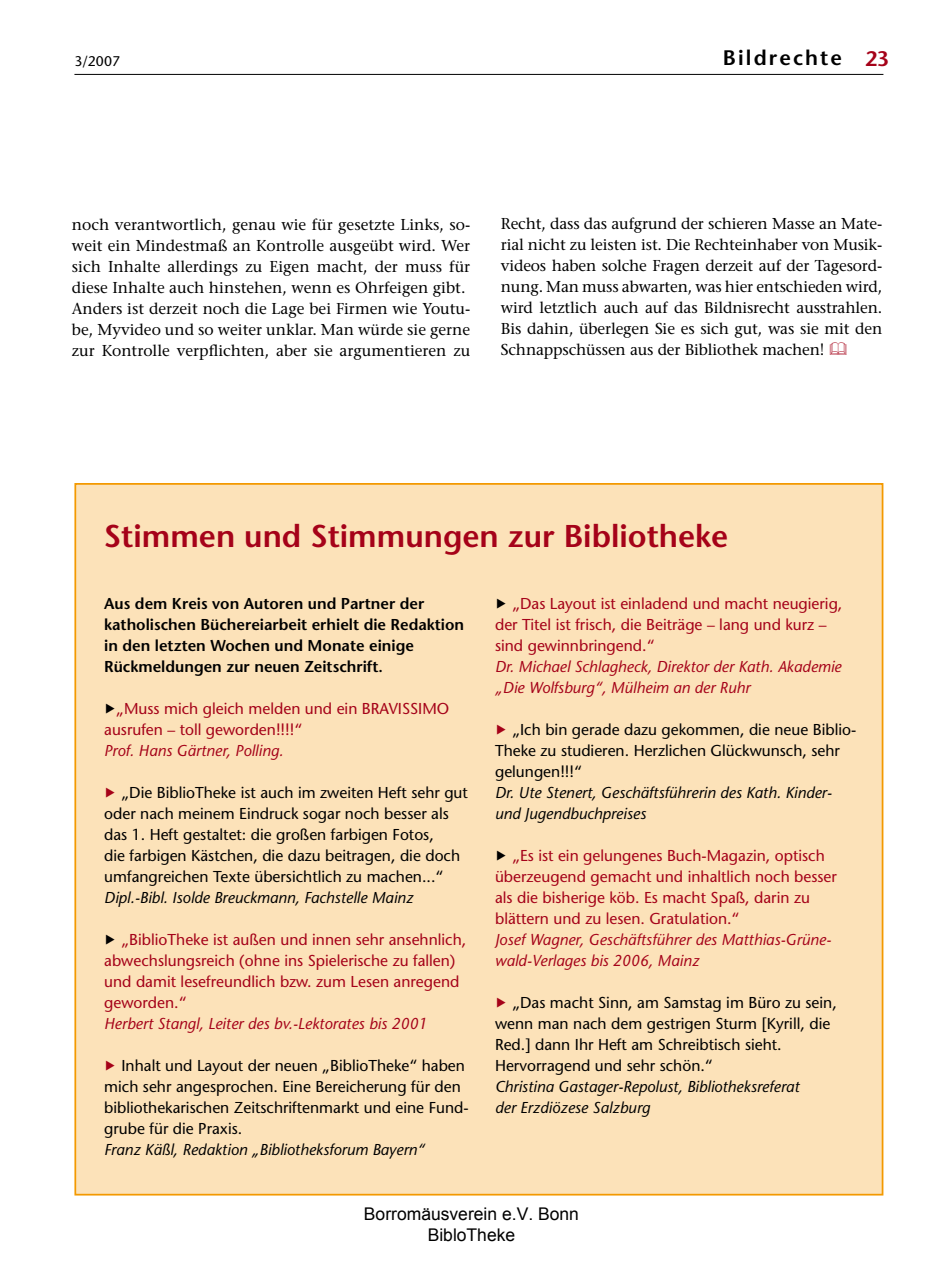
<style>
.page{position:relative;width:943px;height:1265px;background:#fff}
.page>*{position:absolute;margin:0;border:0;box-sizing:border-box;transform-origin:0 0}
.t1{font:600 31.5px "Stone Sans";color:#a50219}
.t2{font:600 21px "Stone Sans";letter-spacing:.1em;color:#000}
.t3{font:600 21px "Stone Sans";color:#a50219}
.t4{font:17.5px/21px "Arial";color:#000;text-align:center}
.t5{font:15.75px/21px "Stone Serif";color:#000}
.t6{font:15.75px/21px "Stone Sans";color:#000}
.t7{font:15.75px/21px "Stone Sans";color:#a50219}
.t8{font:italic 15.75px/21px "Stone Sans";color:#000}
.t9{font:italic 15.75px/21px "Stone Sans";color:#a50219}
.t10{font:600 15.75px/21px "Stone Sans";color:#000}
.t11{font:14px "Stone Sans";color:#000}
.s1{color:#000}
.s2{color:#a50219}
</style>
<div class="page">
<hr style="left:74px;top:74px;width:809px;height:1px;background:#000">
<div style="left:74px;top:483px;width:809px;height:713px;background:#fce2b9;border:2px solid #f39900"></div>
<h2 class="t2" style="left:723px;top:45px;width:121px">Bildrechte</h2>
<p class="t11" style="left:74px;top:53px;width:47px">3/2007</p>
<h2 class="t3" style="left:865px;top:46px;width:26px">23</h2>
<p class="t5" style="left:72px;top:214px;width:400px">noch verantwortlich, genau wie für gesetzte Links, so&shy;weit ein Mindestmaß an Kontrolle ausgeübt wird. Wer sich Inhalte allerdings zu Eigen macht, der muss für diese Inhalte auch hinstehen, wenn es Ohrfeigen gibt.<br>Anders ist derzeit noch die Lage bei Firmen wie Youtu&shy;be, Myvideo und so weiter unklar. Man würde sie gerne zur Kontrolle verpflichten, aber sie argumentieren zu</p>
<p class="t5" style="left:501px;top:213px;width:383px;text-align:justify">Recht, dass das aufgrund der schieren Masse an Mate&shy;rial nicht zu leisten ist. Die Rechteinhaber von Musik&shy;videos haben solche Fragen derzeit auf der Tagesord&shy;nung. Man muss abwarten, was hier entschieden wird, wird letztlich auch auf das Bildnisrecht ausstrahlen.<br>Bis dahin, überlegen Sie es sich gut, was sie mit den Schnappschüssen aus der Bibliothek machen!</p>
<h1 class="t1" style="left:104px;top:517px;width:626px">Stimmen und Stimmungen zur Bibliotheke</h1>
<p class="t10" style="left:104px;top:593px;width:361px">Aus dem Kreis von Autoren und Partner der katholischen Büchereiarbeit erhielt die Redaktion in den letzten Wochen und Monate einige Rückmeldungen zur neuen Zeitschrift.</p>
<p class="t7" style="left:104px;top:698px;width:346px"><span class="s1">▶</span>„Muss mich gleich melden und ein BRAVISSIMO ausrufen – toll geworden!!!!“</p>
<p class="t9" style="left:104px;top:740px;width:181px">Prof. Hans Gärtner, Polling.</p>
<p class="t6" style="left:104px;top:782px;width:365px"><span class="s2">▶</span> „Die BiblioTheke ist auch im zweiten Heft sehr gut oder nach meinem Eindruck sogar noch besser als das 1. Heft gestaltet: die großen farbigen Fotos,<br>die farbigen Kästchen, die dazu beitragen, die doch umfangreichen Texte übersichtlich zu machen...“</p>
<p class="t8" style="left:104px;top:887px;width:310px">Dipl.-Bibl. Isolde Breuckmann, Fachstelle Mainz</p>
<p class="t7" style="left:104px;top:929px;width:364px"><span class="s1">▶</span> „BiblioTheke ist außen und innen sehr ansehnlich, abwechslungsreich (ohne ins Spielerische zu fallen) und damit lesefreundlich bzw. zum Lesen anregend geworden.“</p>
<p class="t9" style="left:104px;top:1013px;width:324px">Herbert Stangl, Leiter des bv.-Lektorates bis 2001</p>
<p class="t6" style="left:104px;top:1055px;width:366px"><span class="s2">▶</span> Inhalt und Layout der neuen „BiblioTheke“ haben mich sehr angesprochen. Eine Bereicherung für den bibliothekarischen Zeitschriftenmarkt und eine Fund&shy;grube für die Praxis.</p>
<p class="t8" style="left:104px;top:1139px;width:322px">Franz Käßl, Redaktion „Bibliotheksforum Bayern“</p>
<p class="t7" style="left:495px;top:593px;width:349px"><span class="s1">▶</span> „Das Layout ist einladend und macht neugierig, der Titel ist frisch, die Beiträge – lang und kurz – sind gewinnbringend.“</p>
<p class="t9" style="left:495px;top:656px;width:348px">Dr. Michael Schlagheck, Direktor der Kath. Akademie „Die Wolfsburg“, Mülheim an der Ruhr</p>
<p class="t6" style="left:495px;top:719px;width:362px"><span class="s2">▶</span> „Ich bin gerade dazu gekommen, die neue Biblio-<br>Theke zu studieren. Herzlichen Glückwunsch, sehr gelungen!!!“</p>
<p class="t8" style="left:495px;top:782px;width:338px">Dr. Ute Stenert, Geschäftsführerin des Kath. Kinder&shy;und Jugendbuchpreises</p>
<p class="t7" style="left:495px;top:845px;width:343px"><span class="s1">▶</span> „Es ist ein gelungenes Buch-Magazin, optisch überzeugend gemacht und inhaltlich noch besser als die bisherige köb. Es macht Spaß, darin zu blättern und zu lesen. Gratulation.“</p>
<p class="t9" style="left:495px;top:929px;width:338px">Josef Wagner, Geschäftsführer des Matthias-Grüne&shy;wald-Verlages bis 2006, Mainz</p>
<p class="t6" style="left:495px;top:992px;width:343px"><span class="s2">▶</span> „Das macht Sinn, am Samstag im Büro zu sein, wenn man nach dem gestrigen Sturm [Kyrill, die Red.] dann Ihr Heft am Schreibtisch sieht.<br>Hervorragend und sehr schön.“</p>
<p class="t8" style="left:495px;top:1076px;width:306px">Christina Gastager-Repolust, Bibliotheksreferat der Erzdiözese Salzburg</p>
<p class="t4" style="left:364px;top:1203px;width:216px">Borromäusverein e.V. Bonn<br>BibloTheke</p>
</div>
